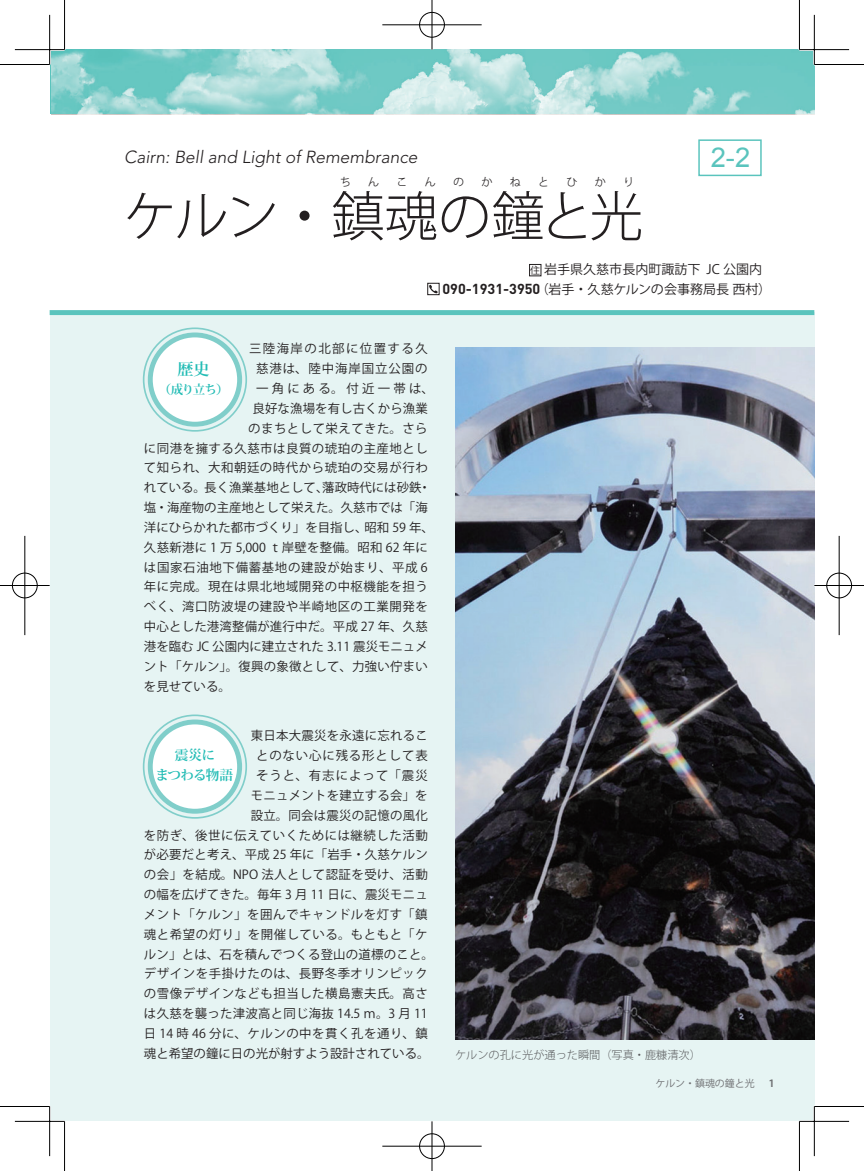
<style>
.page{position:relative;width:864px;height:1171px;background:#fff}
.page>*{position:absolute;margin:0;border:0;box-sizing:border-box;transform-origin:0 0}
.t1{font:300 53.38px "Koz Go Pro";letter-spacing:-.03em;color:#231f20}
.t2{font:27.3px "Arial";color:#5ac4bd}
.t3{font:italic 300 17.32px "Avenir";color:#231f20}
.t4{font:700 16.1px "Koz Min Pr 6 N";color:#22bcb5}
.t5{font:700 13.65px/19.8px "Koz Min Pr 6 N";letter-spacing:-.03em;color:#22bcb5;text-align:center}
.t6{font:12.95px "Koz Go Pro";color:#231f20}
.t7{font:12.42px "Koz Go Pro";letter-spacing:.035em;color:#231f20}
.t8{font:12.42px "Koz Go Pro";color:#231f20}
.t9{font:12.42px "Koz Go Pro";letter-spacing:.015em;color:#231f20}
.t10{font:12.42px "Koz Go Pro";letter-spacing:.055em;color:#231f20}
.t11{font:12.42px "Koz Go Pro";letter-spacing:.01em;color:#231f20}
.t12{font:12.42px "Koz Go Pro";letter-spacing:.115em;color:#231f20}
.t13{font:12.42px "Koz Go Pro";letter-spacing:.075em;color:#231f20}
.t14{font:12.42px "Koz Go Pro";letter-spacing:.07em;color:#231f20}
.t15{font:12.42px "Koz Go Pro";letter-spacing:.085em;color:#231f20}
.t16{font:12.42px "Koz Go Pro";letter-spacing:.26em;color:#231f20}
.t17{font:700 12.42px "Koz Min Pr 6 N";color:#22bcb5}
.t18{font:300 11.2px "Koz Go Pro";color:#57585a}
.t19{font:300 11.2px "Koz Go Pro";color:#231f20}
.t20{font:9.97px "Koz Go Pro";color:#6c6d70}
.s1{font-size:9.97px}
.s2{font-family:"DIN Pro";font-weight:700;font-size:14.35px}
.s3{font-weight:700}
</style>
<div class="page">
<div style="left:50px;top:313px;width:764px;height:808px;background:#e6f4f3"></div>
<img style="left:455px;top:347px;width:359px;height:692px">
<div style="left:148px;top:332px;width:94px;height:95px;background:#fff;border-radius:50%"></div>
<div style="left:143px;top:327px;width:104px;height:105px;border:2px solid #80ceca;border-radius:50%"></div>
<div style="left:148px;top:332px;width:94px;height:95px;border:5px solid #80ceca;border-radius:50%"></div>
<div style="left:148px;top:719px;width:94px;height:95px;background:#fff;border-radius:50%"></div>
<div style="left:143px;top:714px;width:104px;height:105px;border:2px solid #80ceca;border-radius:50%"></div>
<div style="left:148px;top:719px;width:94px;height:95px;border:5px solid #80ceca;border-radius:50%"></div>
<div style="left:50px;top:310px;width:764px;height:5px;background:#5ac4bd"></div>
<svg style="left:429px;top:285px;width:8px;height:8px"></svg>
<div style="left:427px;top:283px;width:12px;height:12px;border:1px solid #231f20"></div>
<div style="left:698px;top:139px;width:63px;height:37px;border:1px solid #5ac4bd"></div>
<img style="left:51px;top:50px;width:763px;height:65px">
<div style="left:529px;top:264px;width:12px;height:12px;border:1px solid #231f20"></div>
<hr style="left:15px;top:48px;width:49px;height:3px;background:#fff">
<hr style="left:799px;top:48px;width:49px;height:3px;background:#fff">
<hr style="left:15px;top:1120px;width:49px;height:2px;background:#fff">
<hr style="left:799px;top:1120px;width:49px;height:2px;background:#fff">
<hr style="left:48px;top:1106px;width:3px;height:50px;background:#fff">
<hr style="left:812px;top:15px;width:3px;height:49px;background:#fff">
<hr style="left:812px;top:1106px;width:3px;height:50px;background:#fff">
<hr style="left:0;top:64px;width:50px;height:1px;background:#000">
<hr style="left:814px;top:64px;width:49px;height:1px;background:#000">
<hr style="left:0;top:1106px;width:50px;height:1px;background:#000">
<hr style="left:814px;top:1106px;width:49px;height:1px;background:#000">
<hr style="left:64px;top:0;width:1px;height:50px;background:#000">
<hr style="left:64px;top:1121px;width:1px;height:50px;background:#000">
<hr style="left:798px;top:0;width:1px;height:50px;background:#000">
<hr style="left:798px;top:1121px;width:1px;height:50px;background:#000">
<hr style="left:15px;top:49px;width:49px;height:1px;background:#000">
<hr style="left:799px;top:49px;width:49px;height:1px;background:#000">
<hr style="left:15px;top:1121px;width:49px;height:1px;background:#000">
<hr style="left:799px;top:1121px;width:49px;height:1px;background:#000">
<hr style="left:49px;top:15px;width:1px;height:49px;background:#000">
<hr style="left:49px;top:1106px;width:1px;height:50px;background:#000">
<hr style="left:813px;top:15px;width:1px;height:49px;background:#000">
<hr style="left:813px;top:1106px;width:1px;height:50px;background:#000">
<div style="left:418px;top:11px;width:27px;height:27px;border:2px solid #fff;border-radius:50%"></div>
<hr style="left:382px;top:24px;width:99px;height:2px;background:#fff">
<hr style="left:430px;top:0;width:3px;height:50px;background:#fff">
<div style="left:419px;top:12px;width:25px;height:25px;border:1px solid #000;border-radius:50%"></div>
<hr style="left:382px;top:25px;width:99px;height:1px;background:#000">
<hr style="left:431px;top:0;width:1px;height:50px;background:#000">
<div style="left:418px;top:1132px;width:27px;height:28px;border:2px solid #fff;border-radius:50%"></div>
<hr style="left:382px;top:1145px;width:99px;height:2px;background:#fff">
<hr style="left:430px;top:1121px;width:3px;height:50px;background:#fff">
<div style="left:419px;top:1133px;width:25px;height:26px;border:1px solid #000;border-radius:50%"></div>
<hr style="left:382px;top:1146px;width:99px;height:1px;background:#000">
<hr style="left:431px;top:1121px;width:1px;height:50px;background:#000">
<div style="left:11px;top:572px;width:27px;height:27px;border:2px solid #fff;border-radius:50%"></div>
<hr style="left:0;top:584px;width:50px;height:3px;background:#fff">
<hr style="left:24px;top:536px;width:2px;height:99px;background:#fff">
<div style="left:12px;top:573px;width:25px;height:25px;border:1px solid #000;border-radius:50%"></div>
<hr style="left:0;top:585px;width:50px;height:1px;background:#000">
<hr style="left:25px;top:536px;width:1px;height:99px;background:#000">
<div style="left:825px;top:572px;width:27px;height:27px;border:2px solid #fff;border-radius:50%"></div>
<hr style="left:814px;top:584px;width:49px;height:3px;background:#fff">
<hr style="left:837px;top:536px;width:3px;height:99px;background:#fff">
<div style="left:826px;top:573px;width:25px;height:25px;border:1px solid #000;border-radius:50%"></div>
<hr style="left:814px;top:585px;width:49px;height:1px;background:#000">
<hr style="left:838px;top:536px;width:1px;height:99px;background:#000">
<h3 class="t3" style="left:124px;top:147px;width:295px">Cairn: Bell and Light of Remembrance</h3>
<p class="t19" style="left:339px;top:175px;width:13px">ち</p>
<p class="t19" style="left:368px;top:175px;width:13px">ん</p>
<p class="t19" style="left:396px;top:175px;width:13px">こ</p>
<p class="t19" style="left:424px;top:175px;width:13px">ん</p>
<p class="t19" style="left:453px;top:175px;width:13px">の</p>
<p class="t19" style="left:481px;top:175px;width:13px">か</p>
<p class="t19" style="left:509px;top:175px;width:13px">ね</p>
<p class="t19" style="left:538px;top:175px;width:13px">と</p>
<p class="t19" style="left:566px;top:175px;width:13px">ひ</p>
<p class="t19" style="left:594px;top:175px;width:13px">か</p>
<p class="t19" style="left:623px;top:175px;width:13px">り</p>
<h1 class="t1" style="left:123px;top:181px;width:521px">ケルン・鎮魂の鐘と光</h1>
<h2 class="t2" style="left:710px;top:139px;width:41px">2-2</h2>
<p class="t6" style="left:530px;top:261px;width:233px"><span class="s1">住</span>岩手県久慈市長内町諏訪下 JC 公園内</p>
<p class="t6" style="left:442px;top:281px;width:330px"><span class="s2">090-1931-3950</span>（岩手・久慈ケルンの会事務局長西村）</p>
<p class="t12" style="left:249px;top:341px;width:180px">三陸海岸の北部に位置する久</p>
<p class="t13" style="left:256px;top:360px;width:173px">慈港は、陸中海岸国立公園の</p>
<p class="t16" style="left:256px;top:380px;width:179px">一角にある。付近一帯は、</p>
<p class="t11" style="left:252px;top:400px;width:177px">良好な漁場を有し古くから漁業</p>
<p class="t7" style="left:248px;top:420px;width:181px">のまちとして栄えてきた。さら</p>
<p class="t7" style="left:144px;top:440px;width:285px">に同港を擁する久慈市は良質の琥珀の主産地とし</p>
<p class="t7" style="left:144px;top:460px;width:285px">て知られ、大和朝廷の時代から琥珀の交易が行わ</p>
<p class="t8" style="left:144px;top:479px;width:288px">れている。長く漁業基地として、藩政時代には砂鉄・</p>
<p class="t8" style="left:144px;top:499px;width:285px">塩・海産物の主産地として栄えた。久慈市では「海</p>
<p class="t8" style="left:144px;top:519px;width:291px">洋にひらかれた都市づくり」を目指し、昭和 59 年、</p>
<p class="t7" style="left:144px;top:539px;width:285px">久慈新港に 1 万 5,000 ｔ岸壁を整備。昭和 62 年に</p>
<p class="t10" style="left:144px;top:559px;width:285px">は国家石油地下備蓄基地の建設が始まり、平成 6</p>
<p class="t7" style="left:144px;top:579px;width:285px">年に完成。現在は県北地域開発の中枢機能を担う</p>
<p class="t7" style="left:144px;top:599px;width:285px">べく、湾口防波堤の建設や半崎地区の工業開発を</p>
<p class="t9" style="left:144px;top:618px;width:285px">中心とした港湾整備が進行中だ。平成 27 年、久慈</p>
<p class="t8" style="left:144px;top:638px;width:285px">港を臨む JC 公園内に建立された 3.11 震災モニュメ</p>
<p class="t7" style="left:144px;top:658px;width:285px">ント「ケルン」。復興の象徴として、力強い佇まい</p>
<p class="t7" style="left:144px;top:678px;width:88px">を見せている。</p>
<p class="t7" style="left:251px;top:728px;width:178px">東日本大震災を永遠に忘れるこ</p>
<p class="t14" style="left:256px;top:747px;width:173px">とのない心に残る形として表</p>
<p class="t15" style="left:256px;top:767px;width:173px">そうと、有志によって「震災</p>
<p class="t7" style="left:251px;top:787px;width:178px">モニュメントを建立する会」を</p>
<p class="t7" style="left:251px;top:807px;width:178px">設立。同会は震災の記憶の風化</p>
<p class="t7" style="left:144px;top:827px;width:285px">を防ぎ、後世に伝えていくためには継続した活動</p>
<p class="t9" style="left:144px;top:847px;width:285px">が必要だと考え、平成 25 年に「岩手・久慈ケルン</p>
<p class="t7" style="left:144px;top:866px;width:285px">の会」を結成。NPO 法人として認証を受け、活動</p>
<p class="t9" style="left:144px;top:886px;width:285px">の幅を広げてきた。毎年 3 月 11 日に、震災モニュ</p>
<p class="t7" style="left:144px;top:906px;width:285px">メント「ケルン」を囲んでキャンドルを灯す「鎮</p>
<p class="t7" style="left:144px;top:926px;width:285px">魂と希望の灯り」を開催している。もともと「ケ</p>
<p class="t7" style="left:144px;top:946px;width:291px">ルン」とは、石を積んでつくる登山の道標のこと。</p>
<p class="t7" style="left:144px;top:966px;width:285px">デザインを手掛けたのは、長野冬季オリンピック</p>
<p class="t7" style="left:144px;top:985px;width:285px">の雪像デザインなども担当した横島憲夫氏。高さ</p>
<p class="t7" style="left:144px;top:1005px;width:285px">は久慈を襲った津波高と同じ海抜 14.5 ｍ。3 月 11</p>
<p class="t7" style="left:144px;top:1025px;width:285px">日 14 時 46 分に、ケルンの中を貫く孔を通り、鎮</p>
<p class="t8" style="left:144px;top:1045px;width:287px">魂と希望の鐘に日の光が射すよう設計されている。</p>
<p class="t18" style="left:455px;top:1048px;width:247px">ケルンの孔に光が通った瞬間（写真・鹿糠清次）</p>
<p class="t4" style="left:177px;top:360px;width:34px">歴史</p>
<p class="t17" style="left:159px;top:382px;width:71px">（成り立ち）</p>
<p class="t5" style="left:155px;top:745px;width:79px">震災に<br>まつわる物語</p>
<p class="t20" style="left:655px;top:1076px;width:121px">ケルン・鎮魂の鐘と光 <span class="s3">　1</span></p>
</div>
